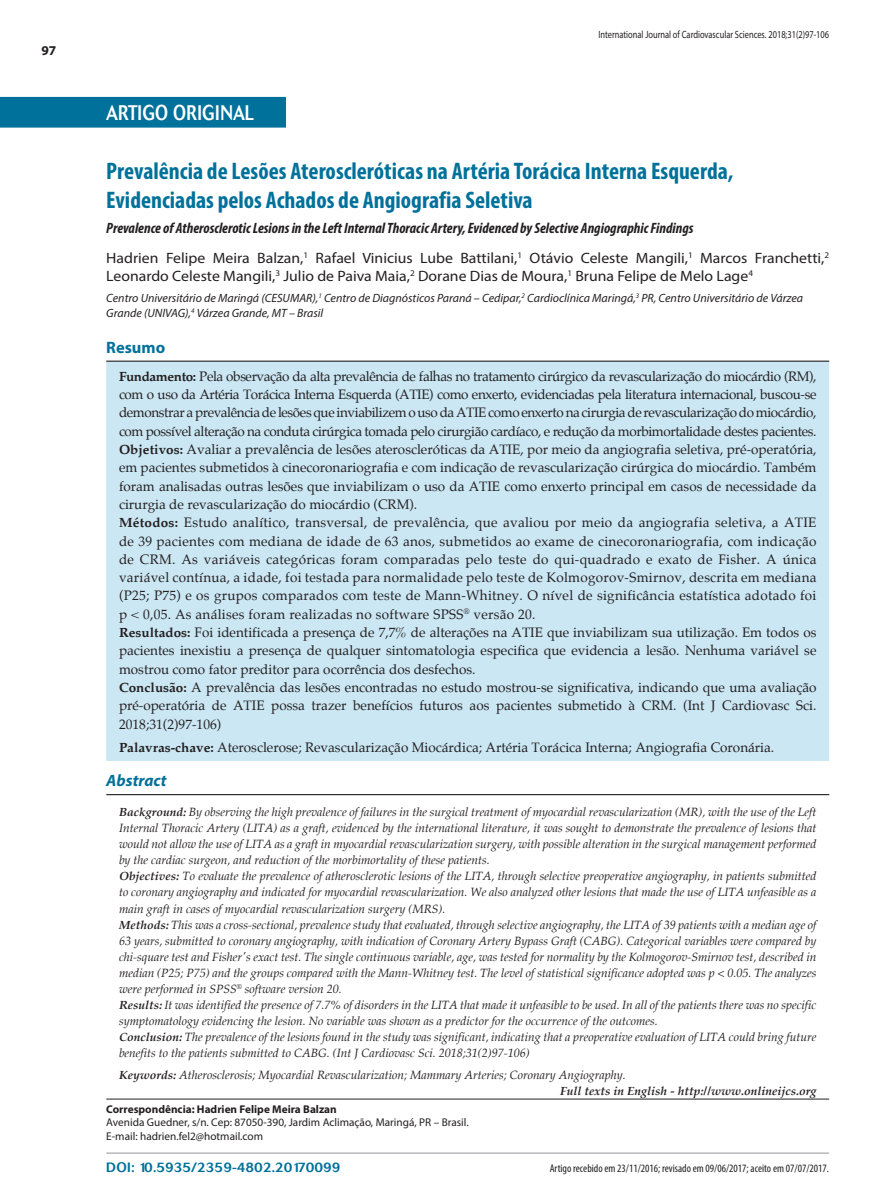
<style>
.page{position:relative;width:893px;height:1191px;background:#fff}
.page>*{position:absolute;margin:0;border:0;box-sizing:border-box;transform-origin:0 0}
._1_-_Titulo{font:700 condensed 24px/28.8px "Myriad Pro";color:#00719a}
._1_-_Artigo{font:500 21px "Cosmos";letter-spacing:.02em;color:#fff;scale:.8 1}
.t1{font:italic 700 16.5px "Myriad Pro";color:#00719a}
.t2{font:700 16.5px "Myriad Pro";color:#00719a}
._3_-_Autores{font:15px/18px "Myriad Pro";color:#231f20;scale:1.05 1}
._2_-_Sub-titulo{font:italic 700 condensed 15px "Myriad Pro";color:#231f20}
._8_-_Resumo-portugue{font:13.5px/18.3px "Palatino";color:#231f20;text-align:justify}
._6_-_DOI{font:500 13.5px "Cosmos";color:#00719a}
.t3{font:700 13.5px "Myriad Pro";color:#231f20}
._9_-_Resumo-Ingles{font:italic 12px/16px "Palatino";color:#231f20;text-align:justify}
._4_-_Instituicao{font:italic 12px/14.4px "Myriad Pro";color:#231f20}
._9_-_Resumo-Ingles-2{font:italic 700 12px "Palatino";color:#231f20}
._5_-_Correspondencia{font:11.25px "Myriad Pro";color:#231f20}
._7_-_Artigo-recebido{font:condensed 11.25px "Myriad Pro";color:#231f20}
._5_-_Correspondencia-2{font:700 11.25px "Myriad Pro";color:#231f20}
.t4{font:10.5px "Myriad Pro";color:#231f20;scale:.8 1}
.s1{font-weight:700}
</style>
<div class="page">
<div style="left:0;top:97px;width:286px;height:31px;background:#00719a"></div>
<hr style="left:106px;top:1098px;width:723px;height:1px;background:#231f20">
<hr style="left:106px;top:1152px;width:723px;height:1px;background:#939598">
<div style="left:106px;top:362px;width:723px;height:399px;background:#cbe7f4"></div>
<hr style="left:106px;top:360px;width:723px;height:2px;background:#231f20">
<hr style="left:106px;top:794px;width:723px;height:1px;background:#231f20">
<p class="t3" style="left:41px;top:42px;width:16px">97</p>
<p class="_1_-_Artigo" style="left:106px;top:100px;width:186px">ARTIGO ORIGINAL</p>
<p class="t4" style="left:598px;top:28px;width:290px">International Journal of Cardiovascular Sciences. 2018;31(2)97-106</p>
<p class="_1_-_Titulo" style="left:106px;top:156px;width:629px">Prevalência de Lesões Ateroscleróticas na Artéria Torácica Interna Esquerda,<br>Evidenciadas pelos Achados de Angiografia Seletiva</p>
<p class="_2_-_Sub-titulo" style="left:106px;top:218px;width:589px">Prevalence of Atherosclerotic Lesions in the Left Internal Thoracic Artery, Evidenced by Selective Angiographic Findings</p>
<p class="_3_-_Autores" style="left:106px;top:249px;width:690px">Hadrien Felipe Meira Balzan,<sup>1</sup> Rafael Vinicius Lube Battilani,<sup>1</sup> Otávio Celeste Mangili,<sup>1</sup> Marcos Franchetti,<sup>2<br></sup>Leonardo Celeste Mangili,<sup>3</sup> Julio de Paiva Maia,<sup>2</sup> Dorane Dias de Moura,<sup>1</sup> Bruna Felipe de Melo Lage<sup>4</sup></p>
<p class="_4_-_Instituicao" style="left:106px;top:291px;width:698px">Centro Universitário de Maringá (CESUMAR),<sup>1</sup> Centro de Diagnósticos Paraná – Cedipar,<sup>2</sup> Cardioclínica Maringá,<sup>3</sup> PR, Centro Universitário de Várzea<br>Grande (UNIVAG),<sup>4</sup> Várzea Grande, MT – Brasil</p>
<p class="t2" style="left:106px;top:336px;width:60px">Resumo</p>
<p class="_8_-_Resumo-portugue" style="left:119px;top:367px;width:699px"><span class="s1">Fundamento:</span> Pela observação da alta prevalência de falhas no tratamento cirúrgico da revascularização do miocárdio (RM), com o uso da Artéria Torácica Interna Esquerda (ATIE) como enxerto, evidenciadas pela literatura internacional, buscou-se demonstrar a prevalência de lesões que inviabilizem o uso da ATIE como enxerto na cirurgia de revascularização do miocárdio, com possível alteração na conduta cirúrgica tomada pelo cirurgião cardíaco, e redução da morbimortalidade destes pacientes.</p>
<p class="_8_-_Resumo-portugue" style="left:119px;top:440px;width:699px"><span class="s1">Objetivos:</span> Avaliar a prevalência de lesões ateroscleróticas da ATIE, por meio da angiografia seletiva, pré‑operatória, em pacientes submetidos à cinecoronariografia e com indicação de revascularização cirúrgica do miocárdio. Também foram analisadas outras lesões que inviabilizam o uso da ATIE como enxerto principal em casos de necessidade da cirurgia de revascularização do miocárdio (CRM).</p>
<p class="_8_-_Resumo-portugue" style="left:119px;top:514px;width:699px"><span class="s1">Métodos:</span> Estudo analítico, transversal, de prevalência, que avaliou por meio da angiografia seletiva, a ATIE de 39 pacientes com mediana de idade de 63 anos, submetidos ao exame de cinecoronariografia, com indicação de CRM. As variáveis categóricas foram comparadas pelo teste do qui-quadrado e exato de Fisher. A única variável contínua, a idade, foi testada para normalidade pelo teste de Kolmogorov-Smirnov, descrita em mediana (P25; P75) e os grupos comparados com teste de Mann-Whitney. O nível de significância estatística adotado foi p &lt; 0,05. As análises foram realizadas no software SPSS<sup>®</sup> versão 20.</p>
<p class="_8_-_Resumo-portugue" style="left:119px;top:623px;width:699px"><span class="s1">Resultados:</span> Foi identificada a presença de 7,7% de alterações na ATIE que inviabilizam sua utilização. Em todos os pacientes inexistiu a presença de qualquer sintomatologia especifica que evidencia a lesão. Nenhuma variável se mostrou como fator preditor para ocorrência dos desfechos.</p>
<p class="_8_-_Resumo-portugue" style="left:119px;top:678px;width:699px"><span class="s1">Conclusão:</span> A prevalência das lesões encontradas no estudo mostrou-se significativa, indicando que uma avaliação pré-operatória de ATIE possa trazer benefícios futuros aos pacientes submetido à CRM. (Int J Cardiovasc Sci.<br>2018;31(2)97-106)</p>
<p class="_8_-_Resumo-portugue" style="left:119px;top:739px;width:657px"><span class="s1">Palavras-chave:</span> Aterosclerose; Revascularização Miocárdica; Artéria Torácica Interna; Angiografia Coronária.</p>
<p class="t1" style="left:106px;top:770px;width:62px">Abstract</p>
<p class="_9_-_Resumo-Ingles" style="left:119px;top:804px;width:699px"><span class="s1">Background:</span> By observing the high prevalence of failures in the surgical treatment of myocardial revascularization (MR), with the use of the Left Internal Thoracic Artery (LITA) as a graft, evidenced by the international literature, it was sought to demonstrate the prevalence of lesions that would not allow the use of LITA as a graft in myocardial revascularization surgery, with possible alteration in the surgical management performed by the cardiac surgeon, and reduction of the morbimortality of these patients.</p>
<p class="_9_-_Resumo-Ingles" style="left:119px;top:868px;width:699px"><span class="s1">Objectives:</span> To evaluate the prevalence of atherosclerotic lesions of the LITA, through selective preoperative angiography, in patients submitted to coronary angiography and indicated for myocardial revascularization. We also analyzed other lesions that made the use of LITA unfeasible as a main graft in cases of myocardial revascularization surgery (MRS).</p>
<p class="_9_-_Resumo-Ingles" style="left:119px;top:916px;width:699px"><span class="s1">Methods:</span> This was a cross-sectional, prevalence study that evaluated, through selective angiography, the LITA of 39 patients with a median age of 63 years, submitted to coronary angiography, with indication of Coronary Artery Bypass Graft (CABG). Categorical variables were compared by chi-square test and Fisher's exact test. The single continuous variable, age, was tested for normality by the Kolmogorov-Smirnov test, described in median (P25; P75) and the groups compared with the Mann-Whitney test. The level of statistical significance adopted was p &lt; 0.05. The analyzes were performed in SPSS<sup>®</sup> software version 20.</p>
<p class="_9_-_Resumo-Ingles" style="left:119px;top:996px;width:699px"><span class="s1">Results:</span> It was identified the presence of 7.7% of disorders in the LITA that made it unfeasible to be used. In all of the patients there was no specific symptomatology evidencing the lesion. No variable was shown as a predictor for the occurrence of the outcomes.</p>
<p class="_9_-_Resumo-Ingles" style="left:119px;top:1029px;width:699px"><span class="s1">Conclusion:</span> The prevalence of the lesions found in the study was significant, indicating that a preoperative evaluation of LITA could bring future benefits to the patients submitted to CABG. (Int J Cardiovasc Sci. 2018;31(2)97-106)</p>
<p class="_9_-_Resumo-Ingles" style="left:119px;top:1066px;width:508px"><span class="s1">Keywords:</span> Atherosclerosis; Myocardial Revascularization; Mammary Arteries; Coronary Angiography.</p>
<p class="_9_-_Resumo-Ingles-2" style="left:560px;top:1084px;width:258px">Full texts in English - http://www.onlineijcs.org</p>
<p class="_5_-_Correspondencia-2" style="left:106px;top:1101px;width:232px">Correspondência: Hadrien Felipe Meira Balzan</p>
<p class="_5_-_Correspondencia" style="left:106px;top:1115px;width:364px">Avenida Guedner, s/n. Cep: 87050-390, Jardim Aclimação, Maringá, PR – Brasil.</p>
<p class="_5_-_Correspondencia" style="left:106px;top:1129px;width:158px">E-mail: hadrien.fel2@hotmail.com</p>
<p class="_6_-_DOI" style="left:106px;top:1159px;width:236px">DOI: 10.5935/2359-4802.20170099</p>
<p class="_7_-_Artigo-recebido" style="left:550px;top:1161px;width:281px">Artigo recebido em 23/11/2016; revisado em 09/06/2017; aceito em 07/07/2017.</p>
</div>
